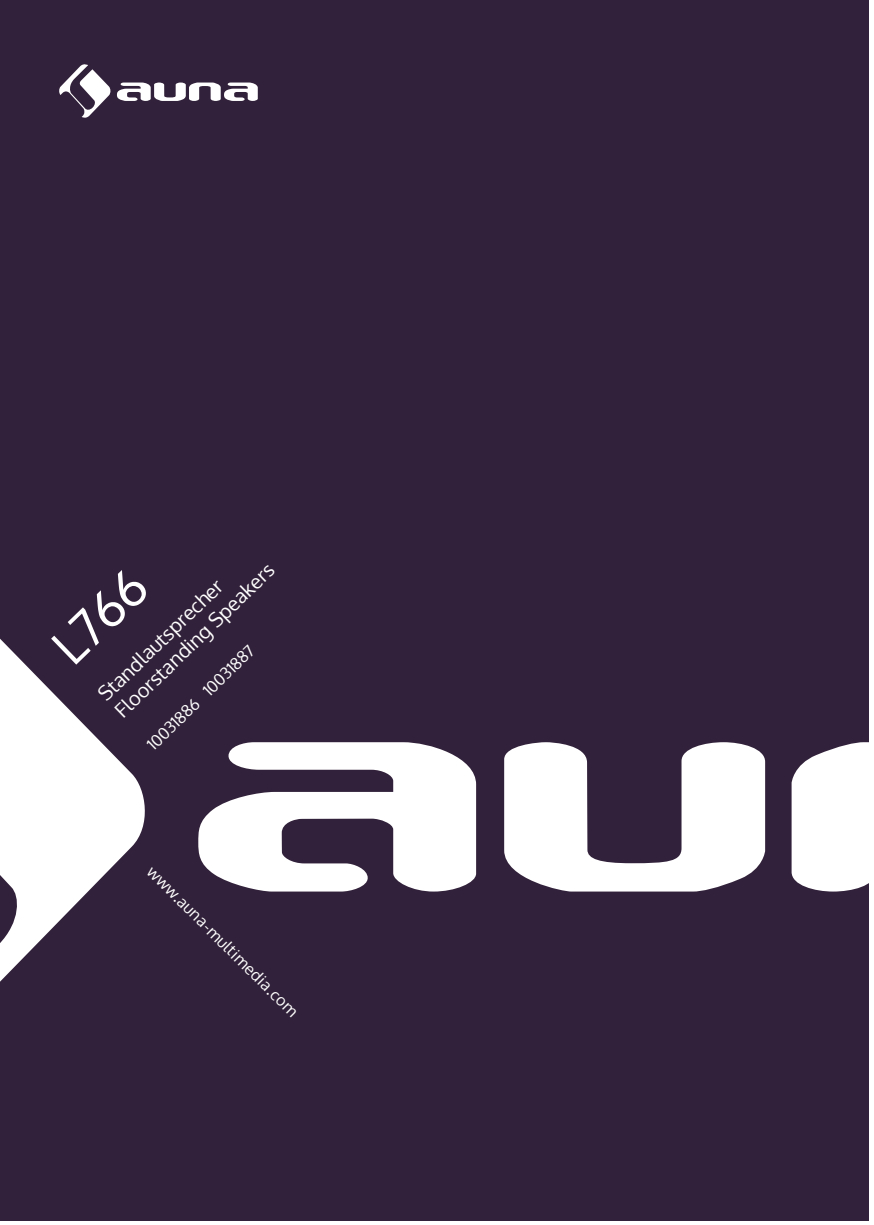
<style>
.page{position:relative;width:874px;height:1225px;background:#fff}
.page>*{position:absolute;margin:0;border:0;box-sizing:border-box;transform-origin:0 0}
.t1{font:50px "Oxygen";color:#fff}
.t2{font:20px/24px "Oxygen";color:#fff}
.t3{font:16px "Oxygen";color:#fff}
</style>
<div class="page">
<div style="left:0;top:0;width:868px;height:1220px;background:#32213a"></div>
<svg style="left:0;top:639px;width:145px;height:343px;fill:#fff"></svg>
<svg style="left:198px;top:742px;width:278px;height:149px"></svg>
<svg style="left:504px;top:742px;width:260px;height:149px"></svg>
<svg style="left:791px;top:742px;width:78px;height:149px;background:#e9e8ea"></svg>
<svg style="left:59px;top:64px;width:52px;height:54px"></svg>
<svg style="left:117px;top:83px;width:141px;height:18px"></svg>
<p class="t2" style="left:93px;top:688px;width:214px;rotate:-44deg">Standlautsprecher<br>Floorstanding Speakers</p>
<h1 class="t1" style="left:37px;top:630px;width:111px;rotate:-44deg">L766</h1>
<p class="t3" style="left:142px;top:739px;width:144px;rotate:-44deg">10031886 10031887</p>
<p class="t3" style="left:157px;top:861px;width:207px;rotate:45deg">www.auna-multimedia.com</p>
</div>
